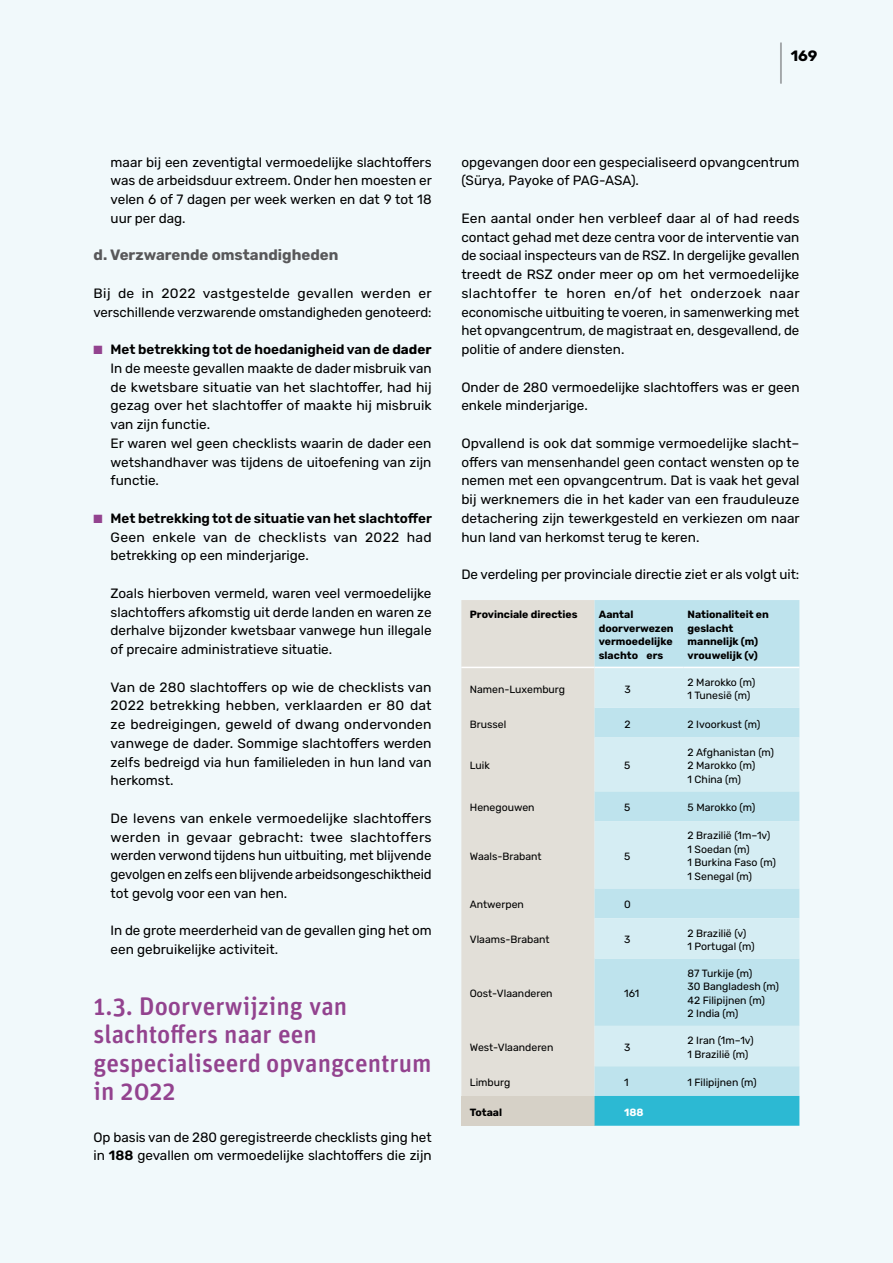
<style>
.page{position:relative;width:893px;height:1263px;background:#f1f9fb}
.page>*{position:absolute;margin:0;border:0;box-sizing:border-box;transform-origin:0 0}
.t1{font:300 37.5px "Rubik";color:#58585a;scale:.4 1}
.t2{font:500 25.5px/28.5px "Unit Rounded OT";color:#93438f}
.t3{font:700 15px "Rubik";color:#58585a}
.t4{font:700 15px "Rubik";color:#000}
.t5{font:13.5px/18.8px "Rubik";color:#000;text-align:justify}
.t6{font:10.5px/13.5px "Rubik";color:#000}
.t7{font:700 10.5px/13.5px "Rubik";color:#000}
.t8{font:700 10.5px "Rubik";color:#fff}
.s1{color:#93438f}
.s2{font-weight:600}
.s3{font-weight:700}
</style>
<div class="page">
<div style="left:461px;top:600px;width:134px;height:496px;background:#e2dfd8"></div>
<div style="left:595px;top:600px;width:204px;height:496px;background:#bee3ed"></div>
<svg style="left:595px;top:668px;width:204px;height:398px;background:#cce9f0"></svg>
<div style="left:461px;top:1096px;width:134px;height:30px;background:#d6d1c7"></div>
<div style="left:595px;top:1096px;width:204px;height:30px;background:#2cb9d3"></div>
<hr style="left:461px;top:667px;width:134px;height:1px;background:#fff">
<hr style="left:595px;top:667px;width:88px;height:1px;background:#fff">
<hr style="left:683px;top:667px;width:116px;height:1px;background:#fff">
<p class="t5" style="left:111px;top:153px;width:323px">maar bij een zeventigtal vermoedelijke slachtoffers was de arbeidsduur extreem. Onder hen moesten er velen 6 of 7 dagen per week werken en dat 9 tot 18 uur per dag.</p>
<p class="t3" style="left:94px;top:247px;width:246px">d. Verzwarende omstandigheden</p>
<p class="t5" style="left:94px;top:284px;width:340px">Bij de in 2022 vastgestelde gevallen werden er verschillende verzwarende omstandigheden genoteerd:</p>
<p class="t5" style="left:111px;top:340px;width:323px;text-align:left;text-indent:-17px"><span class="s1">■</span> <span class="s2">Met betrekking tot de hoedanigheid van de</span> <span class="s3">dader </span>In de meeste gevallen maakte de dader misbruik van de kwetsbare situatie van het slachtoffer, had hij gezag over het slachtoffer of maakte hij misbruik van zijn functie.<br>Er waren wel geen checklists waarin de dader een wetshandhaver was tijdens de uitoefening van zijn functie.</p>
<p class="t5" style="left:111px;top:509px;width:323px;text-indent:-17px"><span class="s1">■</span> <span class="s2">Met betrekking tot de situatie van het slachtoffer </span>Geen enkele van de checklists van 2022 had betrekking op een minderjarige.</p>
<p class="t5" style="left:111px;top:584px;width:323px">Zoals hierboven vermeld, waren veel vermoedelijke slachtoffers afkomstig uit derde landen en waren ze derhalve bijzonder kwetsbaar vanwege hun illegale of precaire administratieve situatie.</p>
<p class="t5" style="left:111px;top:678px;width:323px">Van de 280 slachtoffers op wie de checklists van 2022 betrekking hebben, verklaarden er 80 dat ze bedreigingen, geweld of dwang ondervonden vanwege de dader. Sommige slachtoffers werden zelfs bedreigd via hun familieleden in hun land van herkomst.</p>
<p class="t5" style="left:111px;top:809px;width:323px">De levens van enkele vermoedelijke slachtoffers werden in gevaar gebracht: twee slachtoffers werden verwond tijdens hun uitbuiting, met blijvende gevolgen en zelfs een blijvende arbeidsongeschiktheid tot gevolg voor een van hen.</p>
<p class="t5" style="left:111px;top:922px;width:323px">In de grote meerderheid van de gevallen ging het om een gebruikelijke activiteit.</p>
<h2 class="t2" style="left:94px;top:991px;width:340px">1.3. Doorverwijzing van slachtoffers naar een gespecialiseerd opvangcentrum in 2022</h2>
<p class="t5" style="left:94px;top:1128px;width:340px">Op basis van de 280 geregistreerde checklists ging het in <span class="s2">188</span> gevallen om vermoedelijke slachtoffers die zijn</p>
<h1 class="t1" style="left:780px;top:42px;width:10px">|</h1>
<p class="t4" style="left:791px;top:47px;width:28px">169</p>
<p class="t5" style="left:461px;top:153px;width:340px">opgevangen door een gespecialiseerd opvangcentrum (Sürya, Payoke of PAG-ASA).</p>
<p class="t5" style="left:461px;top:209px;width:340px">Een aantal onder hen verbleef daar al of had reeds contact gehad met deze centra voor de interventie van de sociaal inspecteurs van de RSZ. In dergelijke gevallen treedt de RSZ onder meer op om het vermoedelijke slachtoffer te horen en/of het onderzoek naar economische uitbuiting te voeren, in samenwerking met het opvangcentrum, de magistraat en, desgevallend, de politie of andere diensten.</p>
<p class="t5" style="left:461px;top:378px;width:340px">Onder de 280 vermoedelijke slachtoffers was er geen enkele minderjarige.</p>
<p class="t5" style="left:461px;top:434px;width:340px">Opvallend is ook dat sommige vermoedelijke slacht– offers van mensenhandel geen contact wensten op te nemen met een opvangcentrum. Dat is vaak het geval bij werknemers die in het kader van een frauduleuze detachering zijn tewerkgesteld en verkiezen om naar hun land van herkomst terug te keren.</p>
<p class="t5" style="left:461px;top:565px;width:339px">De verdeling per provinciale directie ziet er als volgt uit:</p>
<p class="t7" style="left:470px;top:608px;width:109px">Provinciale directies</p>
<p class="t7" style="left:599px;top:608px;width:76px">Aantal doorverwezen vermoedelijke slachto ers</p>
<p class="t7" style="left:688px;top:608px;width:83px">Nationaliteit en geslacht mannelijk (m) vrouwelijk (v)</p>
<p class="t6" style="left:470px;top:682px;width:97px">Namen-Luxemburg</p>
<p class="t6" style="left:624px;top:682px;width:8px">3</p>
<p class="t6" style="left:688px;top:676px;width:69px">2 Marokko (m)<br>1 Tunesië (m)</p>
<p class="t6" style="left:470px;top:717px;width:38px">Brussel</p>
<p class="t6" style="left:624px;top:717px;width:8px">2</p>
<p class="t6" style="left:688px;top:717px;width:74px">2 Ivoorkust (m)</p>
<p class="t6" style="left:470px;top:759px;width:22px">Luik</p>
<p class="t6" style="left:624px;top:759px;width:8px">5</p>
<p class="t6" style="left:688px;top:746px;width:88px">2 Afghanistan (m)<br>2 Marokko (m)<br>1 China (m)</p>
<p class="t6" style="left:470px;top:801px;width:66px">Henegouwen</p>
<p class="t6" style="left:624px;top:801px;width:8px">5</p>
<p class="t6" style="left:687px;top:801px;width:69px">5 Marokko (m)</p>
<p class="t6" style="left:470px;top:849px;width:73px">Waals-Brabant</p>
<p class="t6" style="left:624px;top:849px;width:8px">5</p>
<p class="t6" style="left:687px;top:829px;width:90px">2 Brazilië (1m–1v)<br>1 Soedan (m)<br>1 Burkina Faso (m)<br>1 Senegal (m)</p>
<p class="t6" style="left:470px;top:898px;width:56px">Antwerpen</p>
<p class="t6" style="left:624px;top:898px;width:8px">0</p>
<p class="t6" style="left:470px;top:933px;width:81px">Vlaams-Brabant</p>
<p class="t6" style="left:624px;top:933px;width:8px">3</p>
<p class="t6" style="left:687px;top:926px;width:69px">2 Brazilië (v)<br>1 Portugal (m)</p>
<p class="t6" style="left:470px;top:987px;width:84px">Oost-Vlaanderen</p>
<p class="t6" style="left:624px;top:987px;width:17px">161</p>
<p class="t6" style="left:687px;top:967px;width:93px">87 Turkije (m)<br>30 Bangladesh (m)<br>42 Filipijnen (m)<br>2 India (m)</p>
<p class="t6" style="left:470px;top:1041px;width:85px">West-Vlaanderen</p>
<p class="t6" style="left:624px;top:1041px;width:8px">3</p>
<p class="t6" style="left:687px;top:1034px;width:68px">2 Iran (1m–1v)<br>1 Brazilië (m)</p>
<p class="t6" style="left:470px;top:1076px;width:42px">Limburg</p>
<p class="t6" style="left:624px;top:1076px;width:6px">1</p>
<p class="t6" style="left:687px;top:1076px;width:71px">1 Filipijnen (m)</p>
<p class="t7" style="left:470px;top:1106px;width:34px">Totaal</p>
<p class="t8" style="left:624px;top:1106px;width:21px">188</p>
</div>
